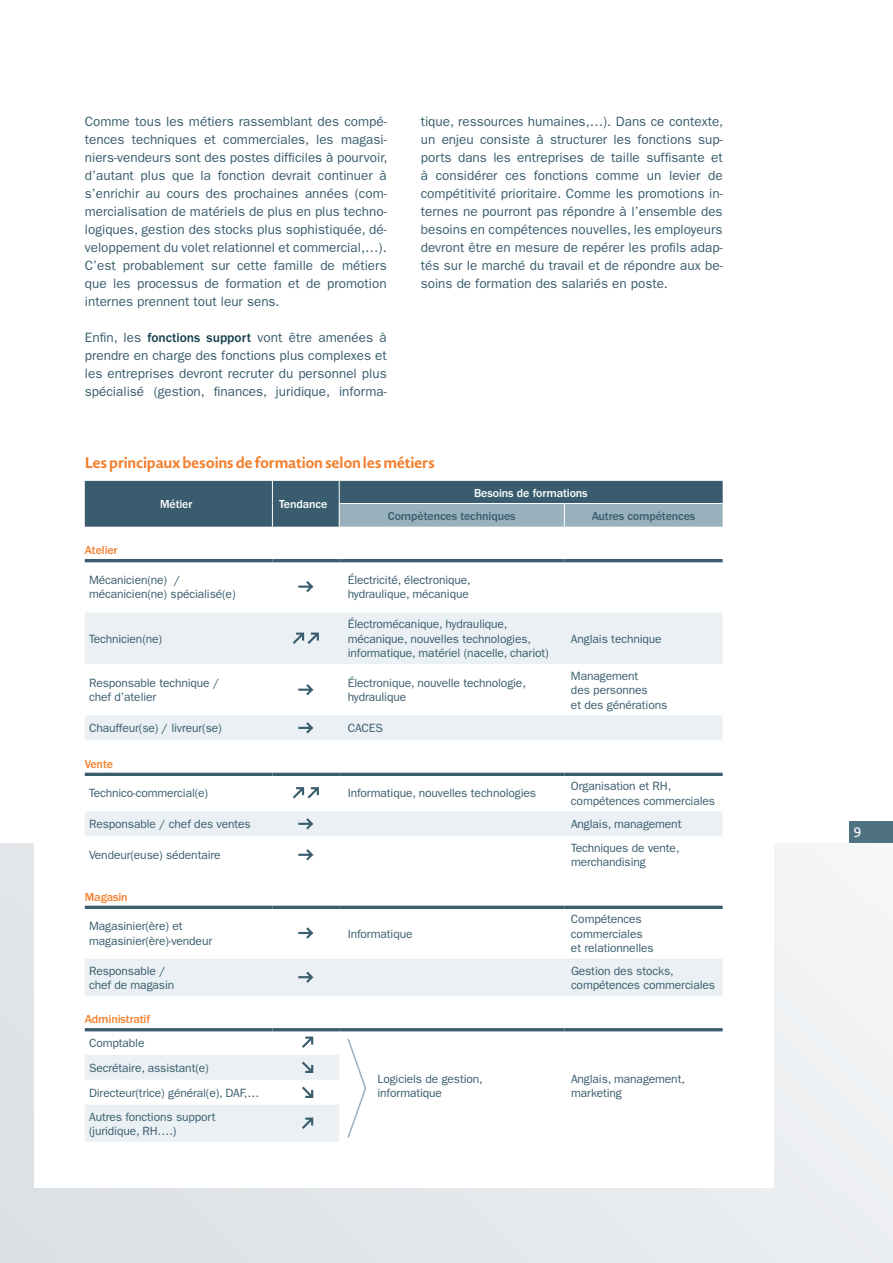
<style>
.page{position:relative;width:893px;height:1263px;background:#fff}
.page>*{position:absolute;margin:0;border:0;box-sizing:border-box;transform-origin:0 0}
.t1{font:700 15px "Novel Sans Pro";letter-spacing:-.02em;color:#f47f2c}
.t2{font:13.5px/18px "Franklin Gothic LT";color:#395d6e;text-align:justify}
.t3{font:13.5px "Novel Sans Pro";color:#fff}
.t4{font:12px/14.4px "Franklin Gothic LT";letter-spacing:-.01em;color:#395d6e}
.t5{font:500 12px "Franklin Gothic LT";letter-spacing:-.01em;color:#395d6e}
.t6{font:500 12px "Franklin Gothic LT";letter-spacing:-.01em;color:#fff}
.t7{font:500 12px "Franklin Gothic LT";letter-spacing:-.01em;color:#f47f2c}
.s1{font-weight:500;color:#133e4d}
</style>
<div class="page">
<svg style="left:0;top:843px;width:893px;height:420px"></svg>
<div style="left:34px;top:692px;width:739px;height:496px;background:#fff"></div>
<div style="left:850px;top:822px;width:43px;height:21px;background:#4f7282"></div>
<svg style="left:85px;top:613px;width:638px;height:529px"></svg>
<hr style="left:85px;top:559px;width:187px;height:3px;background:#395d6e">
<hr style="left:272px;top:559px;width:67px;height:3px;background:#395d6e">
<hr style="left:339px;top:559px;width:225px;height:3px;background:#395d6e">
<hr style="left:564px;top:559px;width:159px;height:3px;background:#395d6e">
<hr style="left:85px;top:773px;width:187px;height:3px;background:#395d6e">
<hr style="left:272px;top:773px;width:67px;height:3px;background:#395d6e">
<hr style="left:339px;top:773px;width:225px;height:3px;background:#395d6e">
<hr style="left:564px;top:773px;width:159px;height:3px;background:#395d6e">
<hr style="left:85px;top:906px;width:187px;height:3px;background:#395d6e">
<hr style="left:272px;top:906px;width:67px;height:3px;background:#395d6e">
<hr style="left:339px;top:906px;width:225px;height:3px;background:#395d6e">
<hr style="left:564px;top:906px;width:159px;height:3px;background:#395d6e">
<hr style="left:85px;top:1028px;width:187px;height:3px;background:#395d6e">
<hr style="left:272px;top:1028px;width:67px;height:3px;background:#395d6e">
<hr style="left:339px;top:1028px;width:225px;height:3px;background:#395d6e">
<hr style="left:564px;top:1028px;width:159px;height:3px;background:#395d6e">
<svg style="left:85px;top:481px;width:638px;height:46px;background:#5a7988"></svg>
<svg style="left:298px;top:581px;width:15px;height:11px"></svg>
<svg style="left:293px;top:632px;width:26px;height:12px"></svg>
<svg style="left:298px;top:684px;width:15px;height:11px"></svg>
<svg style="left:298px;top:722px;width:15px;height:11px"></svg>
<svg style="left:293px;top:787px;width:26px;height:11px"></svg>
<svg style="left:298px;top:818px;width:15px;height:11px"></svg>
<svg style="left:298px;top:849px;width:15px;height:11px"></svg>
<svg style="left:298px;top:927px;width:15px;height:12px"></svg>
<svg style="left:298px;top:971px;width:15px;height:12px"></svg>
<svg style="left:302px;top:1036px;width:11px;height:12px"></svg>
<svg style="left:302px;top:1061px;width:11px;height:12px"></svg>
<svg style="left:302px;top:1086px;width:11px;height:12px"></svg>
<svg style="left:302px;top:1117px;width:11px;height:12px"></svg>
<svg style="left:346px;top:1037px;width:21px;height:102px"></svg>
<p class="t2" style="left:85px;top:113px;width:304px">Comme tous les métiers rassemblant des compé&shy;tences techniques et commerciales, les magasi&shy;niers-vendeurs sont des postes difficiles à pourvoir, d’autant plus que la fonction devrait continuer à s’enrichir au cours des prochaines années (com&shy;mercialisation de matériels de plus en plus techno&shy;logiques, gestion des stocks plus sophistiquée, dé&shy;veloppement du volet relationnel et commercial,…).<br>C’est probablement sur cette famille de métiers que les processus de formation et de promotion internes prennent tout leur sens.</p>
<p class="t2" style="left:85px;top:328px;width:303px">Enfin, les <span class="s1">fonctions support</span> vont être amenées à prendre en charge des fonctions plus complexes et les entreprises devront recruter du personnel plus spécialisé (gestion, finances, juridique, informa-</p>
<p class="t2" style="left:421px;top:112px;width:304px">tique, ressources humaines,…). Dans ce contexte, un enjeu consiste à structurer les fonctions sup&shy;ports dans les entreprises de taille suffisante et à considérer ces fonctions comme un levier de compétitivité prioritaire. Comme les promotions in&shy;ternes ne pourront pas répondre à l’ensemble des besoins en compétences nouvelles, les employeurs devront être en mesure de repérer les profils adap&shy;tés sur le marché du travail et de répondre aux be&shy;soins de formation des salariés en poste.</p>
<p class="t1" style="left:85px;top:452px;width:352px">Les principaux besoins de formation selon les métiers</p>
<p class="t6" style="left:160px;top:498px;width:34px">Métier</p>
<p class="t6" style="left:279px;top:498px;width:50px">Tendance</p>
<p class="t6" style="left:474px;top:486px;width:115px">Besoins de formations</p>
<p class="t5" style="left:388px;top:509px;width:129px">Compétences techniques</p>
<p class="t5" style="left:592px;top:509px;width:105px">Autres compétences</p>
<p class="t7" style="left:85px;top:543px;width:34px">Atelier</p>
<p class="t4" style="left:89px;top:573px;width:148px">Mécanicien(ne) / mécanicien(ne) spécialisé(e)</p>
<p class="t4" style="left:348px;top:573px;width:125px">Électricité, électronique, hydraulique, mécanique</p>
<p class="t4" style="left:89px;top:632px;width:75px">Technicien(ne)</p>
<p class="t4" style="left:348px;top:617px;width:203px">Électromécanique, hydraulique, mécanique, nouvelles technologies, informatique, matériel (nacelle, chariot)</p>
<p class="t4" style="left:571px;top:632px;width:92px">Anglais technique</p>
<p class="t4" style="left:89px;top:676px;width:132px">Responsable technique / chef d’atelier</p>
<p class="t4" style="left:348px;top:676px;width:180px">Électronique, nouvelle technologie, hydraulique</p>
<p class="t4" style="left:571px;top:669px;width:98px">Management<br>des personnes<br>et des générations</p>
<p class="t4" style="left:89px;top:721px;width:134px">Chauffeur(se) / livreur(se)</p>
<p class="t4" style="left:348px;top:721px;width:37px">CACES</p>
<p class="t7" style="left:85px;top:757px;width:30px">Vente</p>
<p class="t4" style="left:89px;top:786px;width:121px">Technico-commercial(e)</p>
<p class="t4" style="left:348px;top:786px;width:190px">Informatique, nouvelles technologies</p>
<p class="t4" style="left:571px;top:779px;width:146px">Organisation et RH, compétences commerciales</p>
<p class="t4" style="left:89px;top:817px;width:163px">Responsable / chef des ventes</p>
<p class="t4" style="left:571px;top:817px;width:112px">Anglais, management</p>
<p class="t4" style="left:89px;top:848px;width:133px">Vendeur(euse) sédentaire</p>
<p class="t4" style="left:571px;top:841px;width:110px">Techniques de vente, merchandising</p>
<p class="t7" style="left:85px;top:890px;width:44px">Magasin</p>
<p class="t4" style="left:89px;top:919px;width:125px">Magasinier(ère) et magasinier(ère)-vendeur</p>
<p class="t4" style="left:348px;top:926px;width:66px">Informatique</p>
<p class="t4" style="left:571px;top:912px;width:84px">Compétences commerciales et relationnelles</p>
<p class="t4" style="left:89px;top:963px;width:87px">Responsable / chef de magasin</p>
<p class="t4" style="left:571px;top:963px;width:146px">Gestion des stocks, compétences commerciales</p>
<p class="t7" style="left:85px;top:1012px;width:67px">Administratif</p>
<p class="t4" style="left:89px;top:1035px;width:57px">Comptable</p>
<p class="t4" style="left:377px;top:1072px;width:107px">Logiciels de gestion, informatique</p>
<p class="t4" style="left:571px;top:1072px;width:115px">Anglais, management, marketing</p>
<p class="t4" style="left:89px;top:1055px;width:172px;line-height:25px">Secrétaire, assistant(e)<br>Directeur(trice) général(e), DAF,…</p>
<p class="t4" style="left:89px;top:1109px;width:128px">Autres fonctions support (juridique, RH….)</p>
<p class="t3" style="left:854px;top:823px;width:9px">9</p>
</div>
